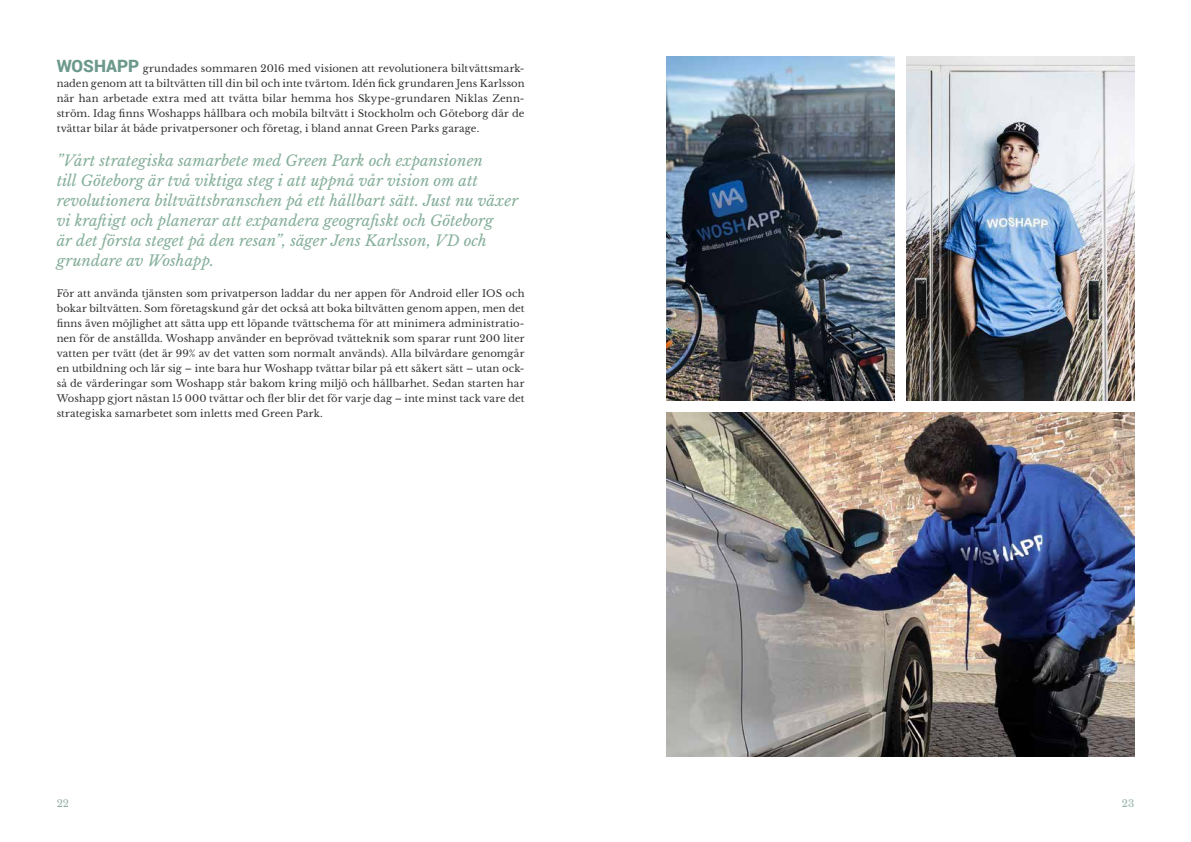
<style>
.page{position:relative;width:1191px;height:842px;background:#fff}
.page>*{position:absolute;margin:0;border:0;box-sizing:border-box;transform-origin:0 0}
.t1{font:italic 15px/20px "Libre Baskerville";color:#85af9a}
.t2{font:10px/15px "Libre Baskerville";letter-spacing:.005em;color:#333;text-align:justify}
.t3{font:10px "Libre Baskerville";color:#93b1a8}
.s1{font-family:"Roboto";font-weight:900;font-size:17px;color:#6d998c}
</style>
<div class="page">
<img style="left:666px;top:57px;width:228px;height:344px">
<img style="left:666px;top:413px;width:468px;height:344px">
<img style="left:906px;top:57px;width:228px;height:344px">
<p class="t2" style="left:57px;top:61px;width:469px"><span class="s1">WOSHAPP</span> grundades sommaren 2016 med visionen att revolutionera biltvättsmark&shy;naden genom att ta biltvätten till din bil och inte tvärtom. Idén fick grundaren Jens Karlsson när han arbetade extra med att tvätta bilar hemma hos Skype-grundaren Niklas Zenn&shy;ström. Idag finns Woshapps hållbara och mobila biltvätt i Stockholm och Göteborg där de tvättar bilar åt både privatpersoner och företag, i bland annat Green Parks garage.</p>
<p class="t1" style="left:57px;top:151px;width:463px">”Vårt strategiska samarbete med Green Park och expansionen<br>till Göteborg är två viktiga steg i att uppnå vår vision om att revolutionera biltvättsbranschen på ett hållbart sätt. Just nu växer vi kraftigt och planerar att expandera geografiskt och Göteborg<br>är det första steget på den resan”, säger Jens Karlsson, VD och grundare av Woshapp.</p>
<p class="t2" style="left:57px;top:286px;width:469px">För att använda tjänsten som privatperson laddar du ner appen för Android eller IOS och bokar biltvätten. Som företagskund går det också att boka biltvätten genom appen, men det finns även möjlighet att sätta upp ett löpande tvättschema för att minimera administratio&shy;nen för de anställda. Woshapp använder en beprövad tvätteknik som sparar runt 200 liter vatten per tvätt (det är 99% av det vatten som normalt används). Alla bilvårdare genomgår en utbildning och lär sig – inte bara hur Woshapp tvättar bilar på ett säkert sätt – utan ock&shy;så de värderingar som Woshapp står bakom kring miljö och hållbarhet. Sedan starten har Woshapp gjort nästan 15 000 tvättar och fler blir det för varje dag – inte minst tack vare det strategiska samarbetet som inletts med Green Park.</p>
<p class="t3" style="left:57px;top:797px;width:14px">22</p>
<p class="t3" style="left:1121px;top:797px;width:14px">23</p>
</div>
